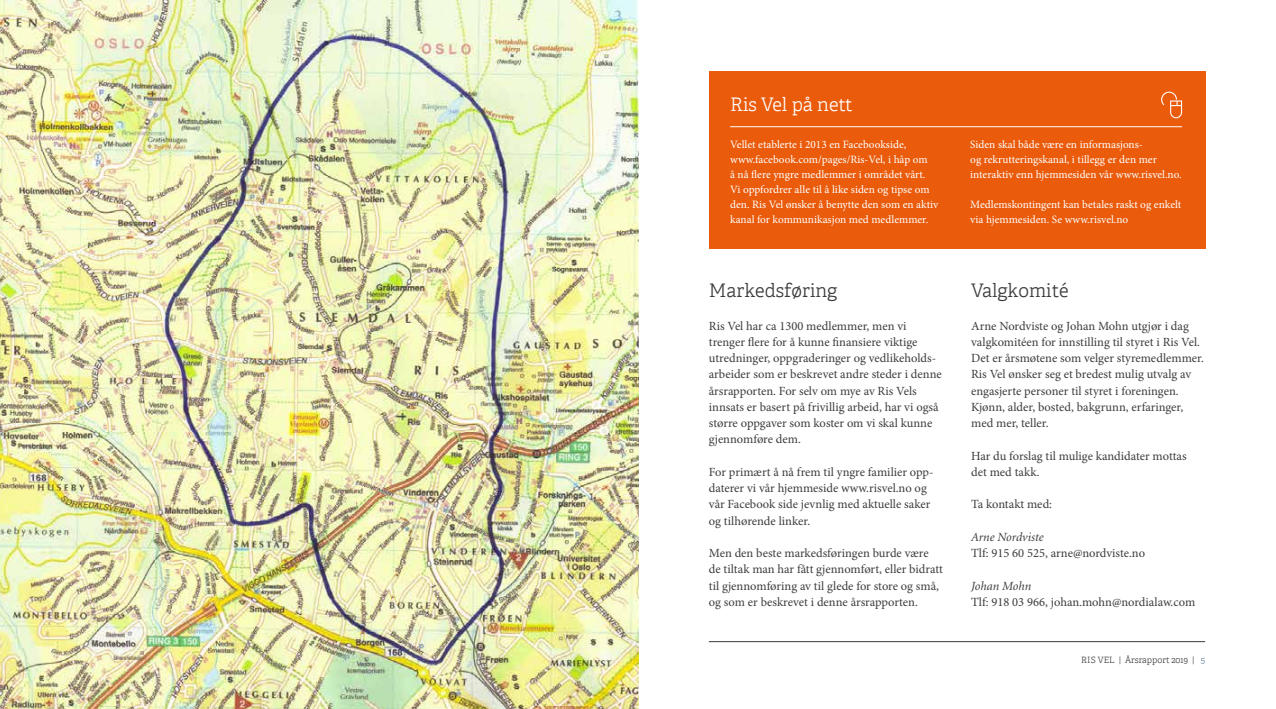
<style>
.page{position:relative;width:1276px;height:709px;background:#fff}
.page>*{position:absolute;margin:0;border:0;box-sizing:border-box;transform-origin:0 0}
.t1{font:300 18.75px "Adelle W01";color:#3c3c3b}
.t2{font:300 18.75px "Adelle W01";color:#fff}
.t3{font:12.5px/16.2px "Minion Pro";color:#3c3c3b}
.t4{font:italic 12.5px "Minion LT";color:#3c3c3b}
.t5{font:11.25px/15px "Minion Pro";color:#fff}
.t6{font:300 8.75px "Adelle W01";color:#3c3c3b}
.t7{font:7.5px "Adelle W01";color:#fff}
.s1{color:#598194}
</style>
<div class="page">
<img style="left:0;top:0;width:638px;height:709px">
<div style="left:709px;top:71px;width:496px;height:177px;background:#ea5b0b"></div>
<hr style="left:730px;top:126px;width:452px;height:1px;background:#fff">
<svg style="left:1161px;top:92px;width:21px;height:26px"></svg>
<hr style="left:709px;top:641px;width:496px;height:1px;background:#3c3c3b">
<p class="t7" style="left:622px;top:71px;width:65px;rotate:90deg">Foto: Nano Design</p>
<h1 class="t2" style="left:730px;top:93px;width:124px">Ris Vel på nett</h1>
<p class="t5" style="left:730px;top:137px;width:210px">Vellet etablerte i 2013 en Facebookside, www.facebook.com/pages/Ris-Vel, i håp om<br>å nå flere yngre medlemmer i området vårt.<br>Vi oppfordrer alle til å like siden og tipse om den. Ris Vel ønsker å benytte den som en aktiv kanal for kommunikasjon med medlemmer.</p>
<p class="t5" style="left:970px;top:137px;width:213px">Siden skal både være en informasjons-<br>og rekrutteringskanal, i tillegg er den mer interaktiv enn hjemmesiden vår www.risvel.no.</p>
<p class="t5" style="left:970px;top:197px;width:212px">Medlemskontingent kan betales raskt og enkelt via hjemmesiden. Se www.risvel.no</p>
<h1 class="t1" style="left:709px;top:279px;width:130px">Markedsføring</h1>
<p class="t3" style="left:709px;top:317px;width:234px">Ris Vel har ca 1300 medlemmer, men vi trenger flere for å kunne finansiere viktige utredninger, oppgraderinger og vedlikeholds&shy;arbeider som er beskrevet andre steder i denne årsrapporten. For selv om mye av Ris Vels innsats er basert på frivillig arbeid, har vi også større oppgaver som koster om vi skal kunne gjennomføre dem.</p>
<p class="t3" style="left:709px;top:464px;width:226px">For primært å nå frem til yngre familier opp&shy;daterer vi vår hjemmeside www.risvel.no og vår Facebook side jevnlig med aktuelle saker og tilhørende linker.</p>
<p class="t3" style="left:709px;top:545px;width:235px">Men den beste markedsføringen burde være de tiltak man har fått gjennomført, eller bidratt til gjennomføring av til glede for store og små, og som er beskrevet i denne årsrapporten.</p>
<h1 class="t1" style="left:971px;top:279px;width:99px">Valgkomité</h1>
<p class="t3" style="left:971px;top:317px;width:234px">Arne Nordviste og Johan Mohn utgjør i dag valgkomitéen for innstilling til styret i Ris Vel.<br>Det er årsmøtene som velger styremedlemmer.<br>Ris Vel ønsker seg et bredest mulig utvalg av engasjerte personer til styret i foreningen.<br>Kjønn, alder, bosted, bakgrunn, erfaringer, med mer, teller.</p>
<p class="t3" style="left:971px;top:447px;width:217px">Har du forslag til mulige kandidater mottas det med takk.</p>
<p class="t3" style="left:971px;top:496px;width:82px">Ta kontakt med:</p>
<p class="t4" style="left:971px;top:530px;width:74px">Arne Nordviste</p>
<p class="t3" style="left:971px;top:545px;width:175px">Tlf: 915 60 525, arne@nordviste.no</p>
<p class="t4" style="left:971px;top:579px;width:62px">Johan Mohn</p>
<p class="t3" style="left:971px;top:594px;width:226px">Tlf: 918 03 966, johan.mohn@nordialaw.com</p>
<p class="t6" style="left:1081px;top:655px;width:125px">RIS VEL | Årsrapport 2019 | <span class="s1">5</span></p>
</div>
